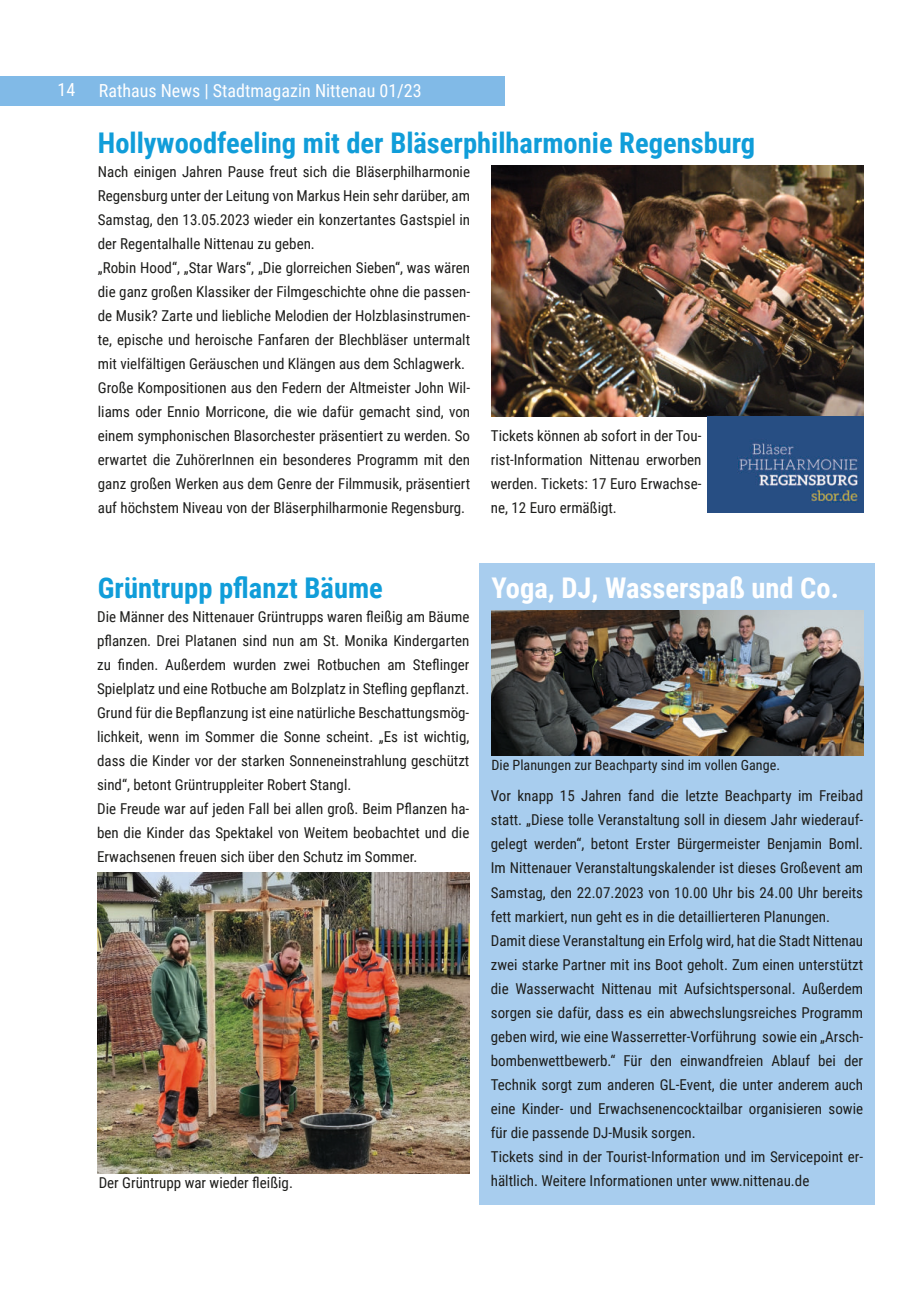
<style>
.page{position:relative;width:919px;height:1289px;background:#fff}
.page>*{position:absolute;margin:0;border:0;box-sizing:border-box;transform-origin:0 0}
.t1{font:700 28.5px "Roboto Condensed";color:#109dd9}
.t2{font:700 28.5px "Roboto Condensed";color:#fff}
.t3{font:18px "Roboto Condensed";color:#fff}
.t4{font:15px/24px "Roboto Condensed";color:#1d1d1b}
.t5{font:14.1px "Roboto Condensed";color:#1d1d1b}
</style>
<div class="page">
<div style="left:0;top:76px;width:505px;height:30px;background:#81bae7"></div>
<div style="left:479px;top:564px;width:395px;height:640px;background:#a8cdee"></div>
<img style="left:491px;top:610px;width:372px;height:145px">
<img style="left:98px;top:872px;width:371px;height:301px">
<img style="left:491px;top:165px;width:372px;height:252px">
<img style="left:707px;top:417px;width:156px;height:96px">
<p class="t3" style="left:57px;top:81px;width:19px">14</p>
<p class="t3" style="left:99px;top:83px;width:324px">Rathaus News | Stadtmagazin Nittenau 01/23</p>
<h1 class="t1" style="left:98px;top:131px;width:659px">Hollywoodfeeling mit der Bläserphilharmonie Regensburg</h1>
<p class="t4" style="left:98px;top:160px;width:374px">Nach einigen Jahren Pause freut sich die Bläserphilharmonie Regensburg unter der Leitung von Markus Hein sehr darüber, am Samstag, den 13.05.2023 wieder ein konzertantes Gastspiel in der Regentalhalle Nittenau zu geben.<br>„Robin Hood“, „Star Wars“, „Die glorreichen Sieben“, was wären die ganz großen Klassiker der Filmgeschichte ohne die passen&shy;de Musik? Zarte und liebliche Melodien der Holzblasinstrumen&shy;te, epische und heroische Fanfaren der Blechbläser untermalt mit vielfältigen Geräuschen und Klängen aus dem Schlagwerk.<br>Große Kompositionen aus den Federn der Altmeister John Wil&shy;liams oder Ennio Morricone, die wie dafür gemacht sind, von einem symphonischen Blasorchester präsentiert zu werden. So erwartet die ZuhörerInnen ein besonderes Programm mit den ganz großen Werken aus dem Genre der Filmmusik, präsentiert auf höchstem Niveau von der Bläserphilharmonie Regensburg.</p>
<p class="t4" style="left:491px;top:424px;width:212px;text-align:justify">Tickets können ab sofort in der Tou&shy;rist-Information Nittenau erworben werden. Tickets: 17 Euro Erwachse&shy;ne, 12 Euro ermäßigt.</p>
<h1 class="t1" style="left:98px;top:567px;width:286px">Grüntrupp pflanzt Bäume</h1>
<p class="t4" style="left:97px;top:604px;width:374px">Die Männer des Nittenauer Grüntrupps waren fleißig am Bäume pflanzen. Drei Platanen sind nun am St. Monika Kindergarten zu finden. Außerdem wurden zwei Rotbuchen am Steflinger Spielplatz und eine Rotbuche am Bolzplatz in Stefling gepflanzt.<br>Grund für die Bepflanzung ist eine natürliche Beschattungsmög&shy;lichkeit, wenn im Sommer die Sonne scheint. „Es ist wichtig, dass die Kinder vor der starken Sonneneinstrahlung geschützt sind“, betont Grüntruppleiter Robert Stangl.<br>Die Freude war auf jeden Fall bei allen groß. Beim Pflanzen ha&shy;ben die Kinder das Spektakel von Weitem beobachtet und die Erwachsenen freuen sich über den Schutz im Sommer.</p>
<p class="t4" style="left:99px;top:1169px;width:196px">Der Grüntrupp war wieder fleißig.</p>
<h1 class="t2" style="left:491px;top:567px;width:349px">Yoga, DJ, Wasserspaß und Co.</h1>
<p class="t5" style="left:491px;top:758px;width:290px">Die Planungen zur Beachparty sind im vollen Gange.</p>
<p class="t4" style="left:491px;top:785px;width:374px">Vor knapp 15 Jahren fand die letzte Beachparty im Freibad statt. „Diese tolle Veranstaltung soll in diesem Jahr wiederauf&shy;gelegt werden“, betont Erster Bürgermeister Benjamin Boml.<br>Im Nittenauer Veranstaltungskalender ist dieses Großevent am Samstag, den 22.07.2023 von 10.00 Uhr bis 24.00 Uhr bereits fett markiert, nun geht es in die detaillierteren Planungen.<br>Damit diese Veranstaltung ein Erfolg wird, hat die Stadt Nittenau zwei starke Partner mit ins Boot geholt. Zum einen unterstützt die Wasserwacht Nittenau mit Aufsichtspersonal. Außerdem sorgen sie dafür, dass es ein abwechslungsreiches Programm geben wird, wie eine Wasserretter-Vorführung sowie ein „Arsch&shy;bombenwettbewerb.“ Für den einwandfreien Ablauf bei der Technik sorgt zum anderen GL-Event, die unter anderem auch eine Kinder- und Erwachsenencocktailbar organisieren sowie für die passende DJ-Musik sorgen.<br>Tickets sind in der Tourist-Information und im Servicepoint er&shy;hältlich. Weitere Informationen unter www.nittenau.de</p>
</div>
